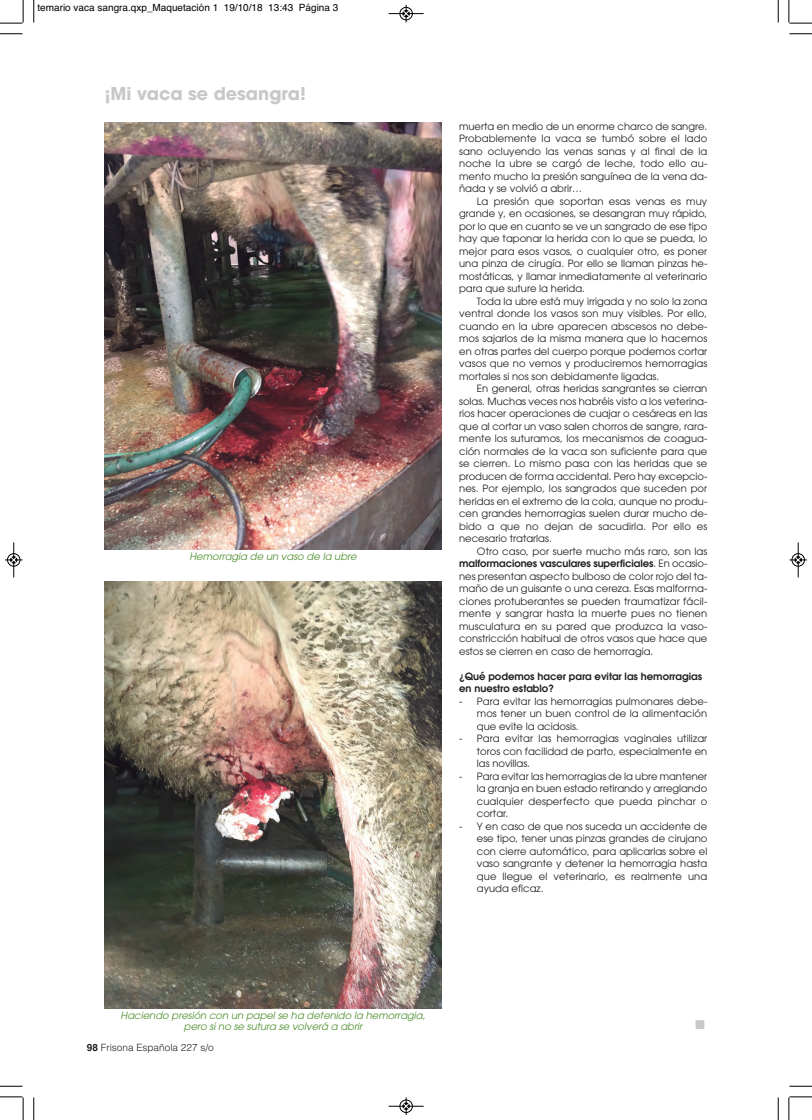
<style>
.page{position:relative;width:812px;height:1120px;background:#fff}
.page>*{position:absolute;margin:0;border:0;box-sizing:border-box;transform-origin:0 0}
.t1{font:700 17.5px "Avant Garde";color:#c7c8ca}
.t2{font:15px "Wingdings";color:#c7c8ca}
.t3{font:10px/12.5px "Avant Garde";color:#231f20;text-align:justify}
.t4{font:italic 10px/11.2px "Avant Garde";color:#509030;text-align:center}
.t5{font:600 10px/12.5px "Avant Garde";color:#231f20}
.t6{font:10px "Helvetica";color:#000}
.t7{font:300 10px "Helvetica";color:#231f20}
.s1{font-weight:600}
.s2{font-weight:700}
</style>
<div class="page">
<img style="left:105px;top:122px;width:336px;height:427px">
<img style="left:105px;top:581px;width:336px;height:427px">
<svg style="left:33px;top:0;width:2px;height:23px"></svg>
<svg style="left:0;top:33px;width:22px;height:2px"></svg>
<svg style="left:777px;top:0;width:2px;height:23px"></svg>
<svg style="left:789px;top:33px;width:23px;height:2px"></svg>
<svg style="left:33px;top:1097px;width:2px;height:23px"></svg>
<svg style="left:0;top:1086px;width:22px;height:1px"></svg>
<svg style="left:777px;top:1097px;width:2px;height:23px"></svg>
<svg style="left:789px;top:1086px;width:23px;height:1px"></svg>
<svg style="left:0;top:0;width:24px;height:24px"></svg>
<svg style="left:788px;top:0;width:24px;height:24px"></svg>
<svg style="left:0;top:1096px;width:24px;height:24px"></svg>
<svg style="left:788px;top:1096px;width:24px;height:24px"></svg>
<div style="left:399px;top:7px;width:14px;height:13px;border:1px solid #fff;border-radius:50%"></div>
<hr style="left:388px;top:13px;width:35px;height:1px;background:#000">
<div style="left:400px;top:7px;width:12px;height:13px;border:1px solid #000;border-radius:50%"></div>
<svg style="left:403px;top:5px;width:6px;height:17px"></svg>
<div style="left:399px;top:1099px;width:14px;height:14px;border:1px solid #fff;border-radius:50%"></div>
<hr style="left:388px;top:1106px;width:35px;height:1px;background:#000">
<div style="left:400px;top:1100px;width:12px;height:13px;border:1px solid #000;border-radius:50%"></div>
<svg style="left:403px;top:1097px;width:6px;height:18px"></svg>
<div style="left:7px;top:553px;width:13px;height:14px;border:1px solid #fff;border-radius:50%"></div>
<hr style="left:14px;top:542px;width:1px;height:35px;background:#000">
<div style="left:7px;top:553px;width:13px;height:13px;border:1px solid #000;border-radius:50%"></div>
<svg style="left:5px;top:557px;width:17px;height:6px"></svg>
<div style="left:791px;top:553px;width:13px;height:14px;border:1px solid #fff;border-radius:50%"></div>
<hr style="left:798px;top:542px;width:1px;height:35px;background:#000">
<div style="left:791px;top:553px;width:13px;height:13px;border:1px solid #000;border-radius:50%"></div>
<svg style="left:789px;top:557px;width:18px;height:6px"></svg>
<p class="t6" style="left:38px;top:2px;width:302px">temario vaca sangra.qxp_Maquetación 1 19/10/18 13:43 Página 3</p>
<h1 class="t1" style="left:105px;top:87px;width:203px">¡Mi vaca se desangra!</h1>
<p class="t4" style="left:189px;top:552px;width:169px">Hemorragia de un vaso de la ubre</p>
<p class="t3" style="left:459px;top:121px;width:250px">muerta en medio de un enorme charco de sangre.<br>Probablemente la vaca se tumbó sobre el lado sano ocluyendo las venas sanas y al final de la noche la ubre se cargó de leche, todo ello au&shy;mento mucho la presión sanguínea de la vena da&shy;ñada y se volvió a abrir…</p>
<p class="t3" style="left:459px;top:196px;width:250px;text-indent:18px">La presión que soportan esas venas es muy grande y, en ocasiones, se desangran muy rápido, por lo que en cuanto se ve un sangrado de ese tipo hay que taponar la herida con lo que se pueda, lo mejor para esos vasos, o cualquier otro, es poner una pinza de cirugía. Por ello se llaman pinzas he&shy;mostáticas, y llamar inmediatamente al veterinario para que suture la herida.</p>
<p class="t3" style="left:459px;top:296px;width:250px;text-indent:18px">Toda la ubre está muy irrigada y no solo la zona ventral donde los vasos son muy visibles. Por ello, cuando en la ubre aparecen abscesos no debe&shy;mos sajarlos de la misma manera que lo hacemos en otras partes del cuerpo porque podemos cortar vasos que no vemos y produciremos hemorragias mortales si nos son debidamente ligadas.</p>
<p class="t3" style="left:459px;top:383px;width:250px;text-indent:18px">En general, otras heridas sangrantes se cierran solas. Muchas veces nos habréis visto a los veterina&shy;rios hacer operaciones de cuajar o cesáreas en las que al cortar un vaso salen chorros de sangre, rara&shy;mente los suturamos, los mecanismos de coagua&shy;ción normales de la vaca son suficiente para que se cierren. Lo mismo pasa con las heridas que se producen de forma accidental. Pero hay excepcio&shy;nes. Por ejemplo, los sangrados que suceden por heridas en el extremo de la cola, aunque no produ&shy;cen grandes hemorragias suelen durar mucho de&shy;bido a que no dejan de sacudirla. Por ello es necesario tratarlas.</p>
<p class="t3" style="left:459px;top:546px;width:250px;text-indent:18px">Otro caso, por suerte mucho más raro, son las <span class="s1">malformaciones vasculares superficiales</span>. En ocasio&shy;nes presentan aspecto bulboso de color rojo del ta&shy;maño de un guisante o una cereza. Esas malforma&shy;ciones protuberantes se pueden traumatizar fácil&shy;mente y sangrar hasta la muerte pues no tienen musculatura en su pared que produzca la vaso&shy;constricción habitual de otros vasos que hace que estos se cierren en caso de hemorragia.</p>
<p class="t5" style="left:459px;top:671px;width:244px">¿Qué podemos hacer para evitar las hemorragias en nuestro establo?</p>
<p class="t3" style="left:477px;top:696px;width:232px;text-indent:-18px">- Para evitar las hemorragias pulmonares debe&shy;mos tener un buen control de la alimentación que evite la acidosis.</p>
<p class="t3" style="left:477px;top:733px;width:232px;text-indent:-18px">- Para evitar las hemorragias vaginales utilizar toros con facilidad de parto, especialmente en las novillas.</p>
<p class="t3" style="left:477px;top:771px;width:232px;text-indent:-18px">- Para evitar las hemorragias de la ubre mantener la granja en buen estado retirando y arreglando cualquier desperfecto que pueda pinchar o cortar.</p>
<p class="t3" style="left:477px;top:821px;width:232px;text-indent:-18px">- Y en caso de que nos suceda un accidente de ese tipo, tener unas pinzas grandes de cirujano con cierre automático, para aplicarlas sobre el vaso sangrante y detener la hemorragia hasta que llegue el veterinario, es realmente una ayuda eficaz.</p>
<p class="t4" style="left:121px;top:1011px;width:306px">Haciendo presión con un papel se ha detenido la hemorragia, pero si no se sutura se volverá a abrir</p>
<h2 class="t2" style="left:694px;top:1016px;width:13px">■</h2>
<p class="t7" style="left:87px;top:1039px;width:128px"><span class="s2">98</span> Frisona Española 227 s/o</p>
</div>
